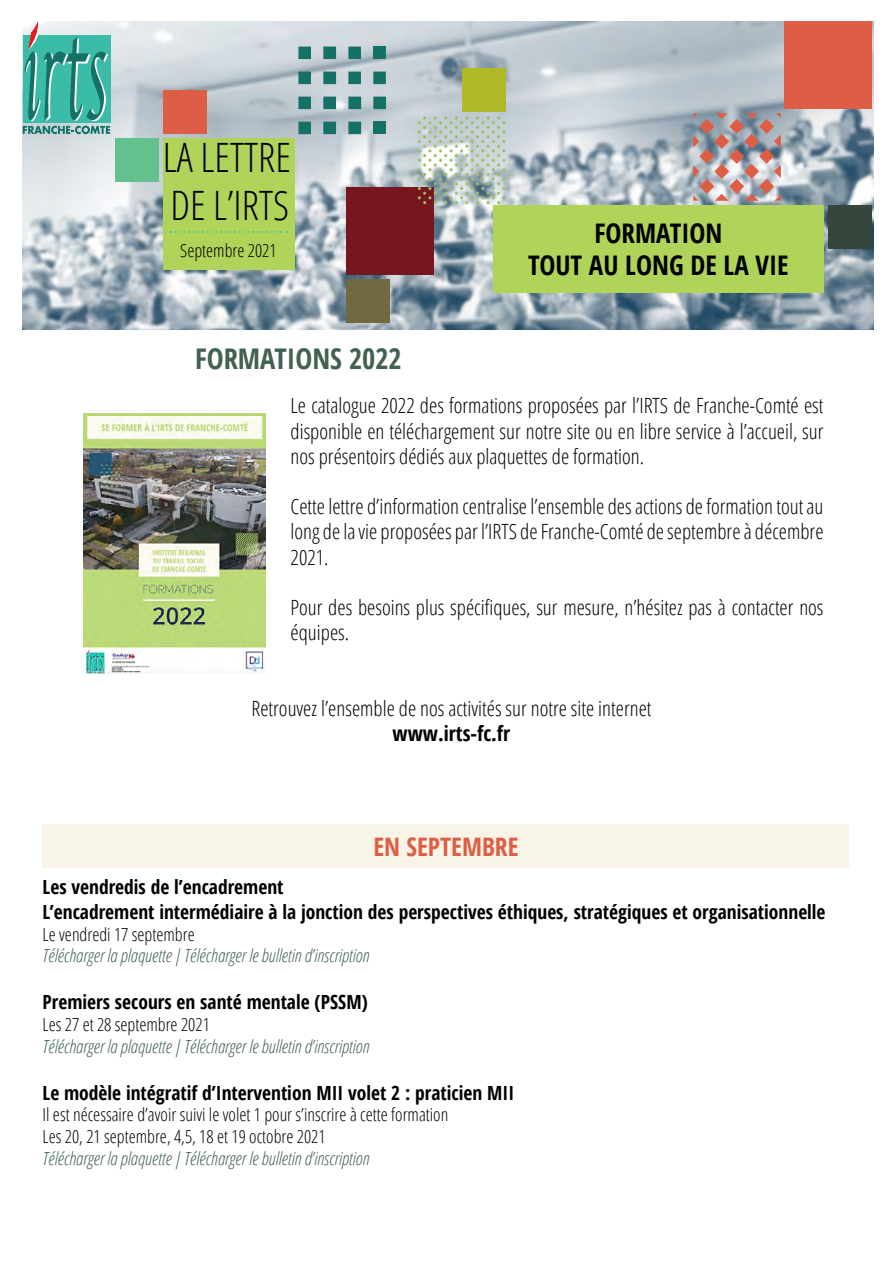
<style>
.page{position:relative;width:893px;height:1263px;background:#fff}
.page>*{position:absolute;margin:0;border:0;box-sizing:border-box;transform-origin:0 0}
.t1{font:300 condensed 40.5px/48.6px "Open Sans";color:#000}
.t2{font:700 condensed 28.5px "Open Sans";color:#426151}
.t3{font:700 condensed 27px/32.4px "Open Sans";color:#000;text-align:center}
.t4{font:700 condensed 25.5px "Open Sans";color:#dd5e45}
.t5{font:300 condensed 21px/25.2px "Open Sans";color:#000;text-align:justify}
.t6{font:700 condensed 21px "Open Sans";color:#000}
.t7{font:700 condensed 19.5px/25.5px "Open Sans";color:#000}
.t8{font:italic 300 condensed 18px "Open Sans";color:#426151}
.t9{font:300 condensed 18px/21.6px "Open Sans";color:#000}
</style>
<div class="page">
<img style="left:23px;top:21px;width:851px;height:309px">
<div style="left:346px;top:187px;width:88px;height:88px;background:#77161e"></div>
<svg style="left:418px;top:117px;width:87px;height:87px;background:#bcc6bd"></svg>
<div style="left:784px;top:21px;width:88px;height:88px;background:#dd5e45"></div>
<div style="left:163px;top:90px;width:44px;height:44px;background:#dd5e45"></div>
<div style="left:346px;top:279px;width:44px;height:44px;background:#726941"></div>
<div style="left:462px;top:68px;width:43px;height:44px;background:#aebb26"></div>
<div style="left:115px;top:138px;width:44px;height:44px;background:#63c18e"></div>
<div style="left:163px;top:138px;width:131px;height:132px;background:#b0d35a"></div>
<svg style="left:171px;top:231px;width:116px;height:2px"></svg>
<svg style="left:298px;top:97px;width:13px;height:12px"></svg>
<svg style="left:323px;top:72px;width:13px;height:12px"></svg>
<div style="left:298px;top:47px;width:13px;height:12px;background:#157165"></div>
<svg style="left:348px;top:47px;width:13px;height:12px"></svg>
<div style="left:298px;top:122px;width:13px;height:12px;background:#157165"></div>
<svg style="left:323px;top:97px;width:13px;height:12px"></svg>
<svg style="left:298px;top:72px;width:13px;height:12px"></svg>
<svg style="left:348px;top:97px;width:13px;height:12px"></svg>
<svg style="left:373px;top:97px;width:13px;height:12px"></svg>
<svg style="left:348px;top:72px;width:13px;height:12px"></svg>
<svg style="left:323px;top:47px;width:13px;height:12px"></svg>
<svg style="left:373px;top:72px;width:13px;height:12px"></svg>
<div style="left:373px;top:47px;width:13px;height:12px;background:#157165"></div>
<div style="left:373px;top:122px;width:13px;height:12px;background:#157165"></div>
<svg style="left:323px;top:122px;width:13px;height:12px"></svg>
<svg style="left:348px;top:122px;width:13px;height:12px"></svg>
<svg style="left:23px;top:21px;width:87px;height:113px;background:#5eb7aa"></svg>
<div style="left:493px;top:205px;width:331px;height:88px;background:#b0d35a"></div>
<div style="left:828px;top:205px;width:44px;height:44px;background:#36463c"></div>
<svg style="left:693px;top:113px;width:88px;height:88px;background:#b39fa1"></svg>
<div style="left:43px;top:824px;width:806px;height:44px;background:#f8f4e7"></div>
<img style="left:84px;top:413px;width:181px;height:260px">
<h1 class="t1" style="left:163px;top:131px;width:130px">La lettre de l’IRTS</h1>
<p class="t9" style="left:180px;top:239px;width:98px">Septembre 2021</p>
<h2 class="t2" style="left:195px;top:338px;width:208px">FORMATIONS 2022</h2>
<p class="t3" style="left:528px;top:216px;width:262px">FORMATION<br>TOUT AU LONG DE LA VIE</p>
<p class="t5" style="left:291px;top:392px;width:534px">Le catalogue 2022 des formations proposées par l’IRTS de Franche-Comté est disponible en téléchargement sur notre site ou en libre service à l’accueil, sur nos présentoirs dédiés aux plaquettes de formation.</p>
<p class="t5" style="left:291px;top:493px;width:534px">Cette lettre d’information centralise l’ensemble des actions de formation tout au long de la vie proposées par l’IRTS de Franche-Comté de septembre à décembre 2021.</p>
<p class="t5" style="left:291px;top:594px;width:534px">Pour des besoins plus spécifiques, sur mesure, n’hésitez pas à contacter nos équipes.</p>
<p class="t5" style="left:251px;top:695px;width:401px">Retrouvez l’ensemble de nos activités sur notre site internet</p>
<p class="t6" style="left:393px;top:719px;width:119px">www.irts-fc.fr</p>
<p class="t4" style="left:373px;top:829px;width:147px">En SEPTEMBRE</p>
<p class="t7" style="left:43px;top:873px;width:785px">Les vendredis de l’encadrement<br>L’encadrement intermédiaire à la jonction des perspectives éthiques, stratégiques et organisationnelle</p>
<p class="t9" style="left:43px;top:923px;width:154px">Le vendredi 17 septembre</p>
<p class="t8" style="left:43px;top:944px;width:328px">Télécharger la plaquette | Télécharger le bulletin d’inscription</p>
<p class="t7" style="left:43px;top:989px;width:327px">Premiers secours en santé mentale (PSSM)</p>
<p class="t9" style="left:43px;top:1013px;width:169px">Les 27 et 28 septembre 2021</p>
<p class="t8" style="left:43px;top:1034px;width:328px">Télécharger la plaquette | Télécharger le bulletin d’inscription</p>
<p class="t7" style="left:43px;top:1079px;width:473px">Le modèle intégratif d’Intervention MII volet 2 : praticien MII</p>
<p class="t9" style="left:43px;top:1103px;width:407px">Il est nécessaire d’avoir suivi le volet 1 pour s’inscrire à cette formation<br>Les 20, 21 septembre, 4,5, 18 et 19 octobre 2021</p>
<p class="t8" style="left:43px;top:1146px;width:328px">Télécharger la plaquette | Télécharger le bulletin d’inscription</p>
</div>
